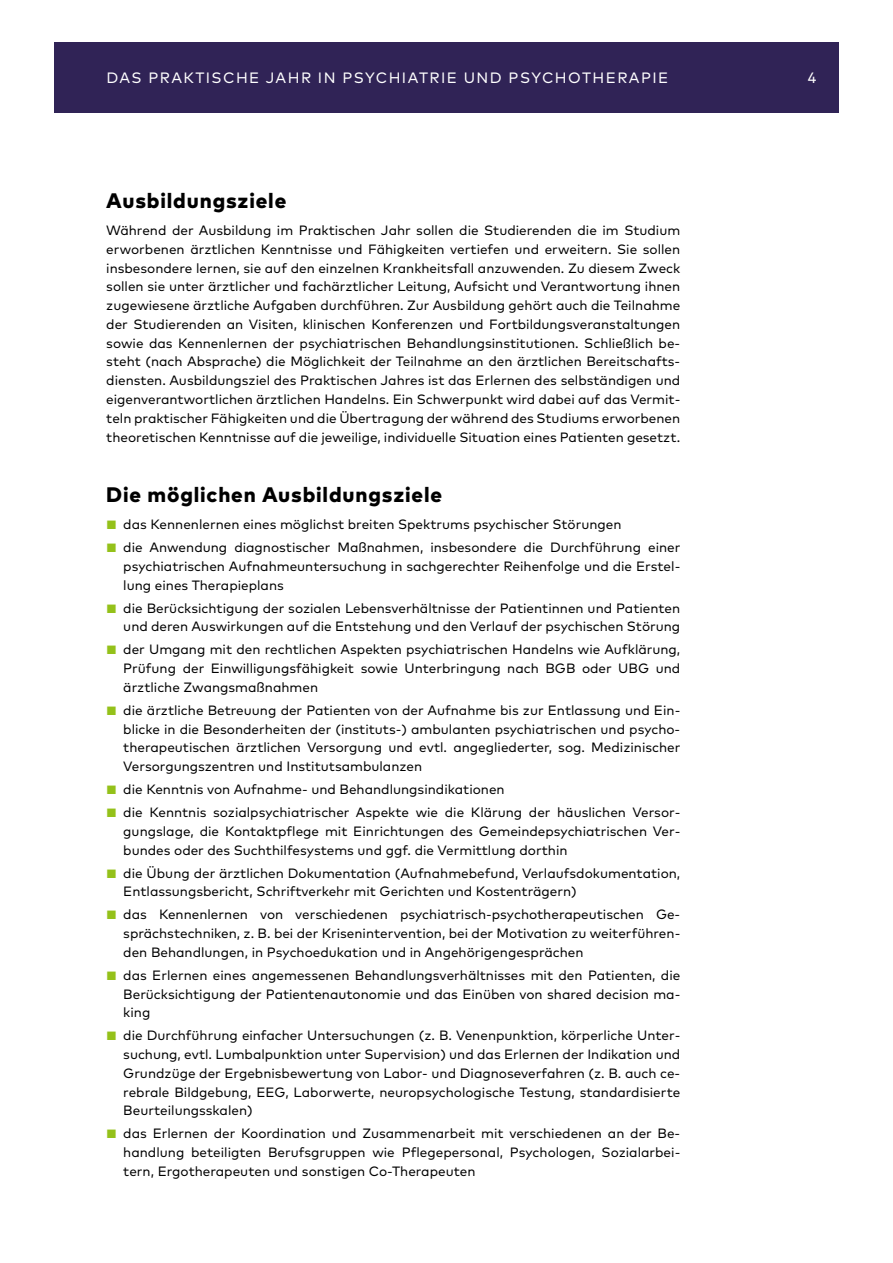
<style>
.page{position:relative;width:893px;height:1263px;background:#fff}
.page>*{position:absolute;margin:0;border:0;box-sizing:border-box;transform-origin:0 0}
.t1{font:800 21px "Mark Pro";letter-spacing:.04em;color:#000}
.t2{font:15px "Mark Pro";letter-spacing:.095em;color:#fff}
.t3{font:13.5px/18.8px "Mark Pro";color:#000;text-align:justify}
.s1{font-size:12px;color:#94c11a}
</style>
<div class="page">
<div style="left:54px;top:43px;width:785px;height:70px;background:#302356"></div>
<p class="t2" style="left:106px;top:66px;width:563px">DAS PRAKTISCHE JAHR IN PSYCHIATRIE UND PSYCHOTHERAPIE</p>
<p class="t2" style="left:808px;top:66px;width:10px">4</p>
<h1 class="t1" style="left:106px;top:184px;width:182px">Ausbildungsziele</h1>
<p class="t3" style="left:106px;top:220px;width:576px">Während der Ausbildung im Praktischen Jahr sollen die Studierenden die im Studium erworbenen ärztlichen Kenntnisse und Fähigkeiten vertiefen und erweitern. Sie sollen insbesondere lernen, sie auf den einzelnen Krankheitsfall anzuwenden. Zu diesem Zweck sollen sie unter ärztlicher und fachärztlicher Leitung, Aufsicht und Verantwortung ihnen zugewiesene ärztliche Aufgaben durchführen. Zur Ausbildung gehört auch die Teilnahme der Studierenden an Visiten, klinischen Konferenzen und Fortbildungsveranstaltungen sowie das Kennenlernen der psychiatrischen Behandlungsinstitutionen. Schließlich be&shy;steht (nach Absprache) die Möglichkeit der Teilnahme an den ärztlichen Bereitschafts&shy;diensten. Ausbildungsziel des Praktischen Jahres ist das Erlernen des selbständigen und eigenverantwortlichen ärztlichen Handelns. Ein Schwerpunkt wird dabei auf das Vermit&shy;teln praktischer Fähigkeiten und die Übertragung der während des Studiums erworbenen theoretischen Kenntnisse auf die jeweilige, individuelle Situation eines Patienten gesetzt.</p>
<h1 class="t1" style="left:106px;top:478px;width:337px">Die möglichen Ausbildungsziele</h1>
<p class="t3" style="left:106px;top:514px;width:517px"><span class="s1">■</span> das Kennenlernen eines möglichst breiten Spektrums psychischer Störungen</p>
<p class="t3" style="left:123px;top:537px;width:559px;text-indent:-17px"><span class="s1">■</span> die Anwendung diagnostischer Maßnahmen, insbesondere die Durchführung einer psychiatrischen Aufnahmeuntersuchung in sachgerechter Reihenfolge und die Erstel&shy;lung eines Therapieplans</p>
<p class="t3" style="left:106px;top:597px;width:575px;text-align:right"><span class="s1">■</span> die Berücksichtigung der sozialen Lebensverhältnisse der Patientinnen und Patienten und deren Auswirkungen auf die Entstehung und den Verlauf der psychischen Störung</p>
<p class="t3" style="left:123px;top:639px;width:558px;text-indent:-17px"><span class="s1">■</span> der Umgang mit den rechtlichen Aspekten psychiatrischen Handelns wie Aufklärung, Prüfung der Einwilligungsfähigkeit sowie Unterbringung nach BGB oder UBG und ärztliche Zwangsmaßnahmen</p>
<p class="t3" style="left:123px;top:700px;width:559px;text-indent:-17px"><span class="s1">■</span> die ärztliche Betreuung der Patienten von der Aufnahme bis zur Entlassung und Ein&shy;blicke in die Besonderheiten der (instituts-) ambulanten psychiatrischen und psycho&shy;therapeutischen ärztlichen Versorgung und evtl. angegliederter, sog. Medizinischer Versorgungszentren und Institutsambulanzen</p>
<p class="t3" style="left:106px;top:779px;width:400px"><span class="s1">■</span> die Kenntnis von Aufnahme- und Behandlungsindikationen</p>
<p class="t3" style="left:123px;top:802px;width:558px;text-indent:-17px"><span class="s1">■</span> die Kenntnis sozialpsychiatrischer Aspekte wie die Klärung der häuslichen Versor&shy;gungslage, die Kontaktpflege mit Einrichtungen des Gemeindepsychiatrischen Ver&shy;bundes oder des Suchthilfesystems und ggf. die Vermittlung dorthin</p>
<p class="t3" style="left:123px;top:862px;width:558px;text-indent:-17px"><span class="s1">■</span> die Übung der ärztlichen Dokumentation (Aufnahmebefund, Verlaufsdokumentation,<br>Entlassungsbericht, Schriftverkehr mit Gerichten und Kostenträgern)</p>
<p class="t3" style="left:123px;top:904px;width:558px;text-indent:-17px"><span class="s1">■</span> das Kennenlernen von verschiedenen psychiatrisch-psychotherapeutischen Ge&shy;sprächstechniken, z. B. bei der Krisenintervention, bei der Motivation zu weiterführen&shy;den Behandlungen, in Psychoedukation und in Angehörigengesprächen</p>
<p class="t3" style="left:123px;top:965px;width:558px;text-indent:-17px"><span class="s1">■</span> das Erlernen eines angemessenen Behandlungsverhältnisses mit den Patienten, die Berücksichtigung der Patientenautonomie und das Einüben von shared decision ma&shy;king</p>
<p class="t3" style="left:123px;top:1025px;width:558px;text-indent:-17px"><span class="s1">■</span> die Durchführung einfacher Untersuchungen (z. B. Venenpunktion, körperliche Unter&shy;suchung, evtl. Lumbalpunktion unter Supervision) und das Erlernen der Indikation und Grundzüge der Ergebnisbewertung von Labor- und Diagnoseverfahren (z. B. auch ce&shy;rebrale Bildgebung, EEG, Laborwerte, neuropsychologische Testung, standardisierte Beurteilungsskalen)</p>
<p class="t3" style="left:123px;top:1123px;width:558px;text-indent:-17px"><span class="s1">■</span> das Erlernen der Koordination und Zusammenarbeit mit verschiedenen an der Be&shy;handlung beteiligten Berufsgruppen wie Pflegepersonal, Psychologen, Sozialarbei&shy;tern, Ergotherapeuten und sonstigen Co-Therapeuten</p>
</div>
